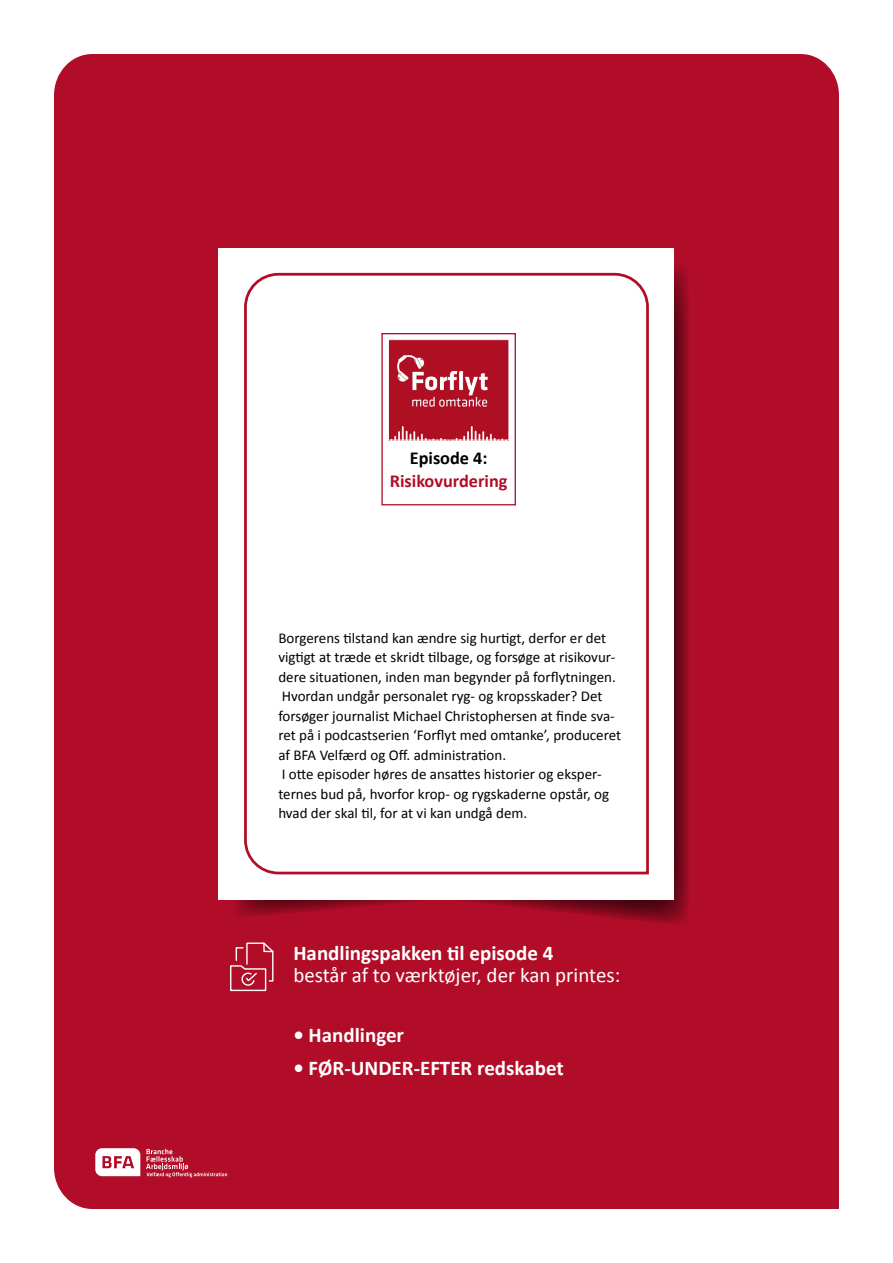
<style>
.page{position:relative;width:893px;height:1263px;background:#fff}
.page>*{position:absolute;margin:0;border:0;box-sizing:border-box;transform-origin:0 0}
.t1{font:700 21px "Calibri";color:#fff}
.t2{font:21px "Calibri";color:#fff}
.t3{font:700 18.3px "Calibri";color:#b10d28}
.t4{font:700 18.3px "Calibri";color:#000}
.t5{font:15px/19.5px "Calibri";color:#000}
</style>
<div class="page">
<div style="left:54px;top:54px;width:785px;height:1155px;background:#b10d28"></div>
<svg style="left:95px;top:1148px;width:45px;height:28px"></svg>
<svg style="left:146px;top:1149px;width:81px;height:28px;background:#bd334a"></svg>
<svg style="left:233px;top:264px;width:456px;height:663px;background:#8b0e23"></svg>
<div style="left:219px;top:248px;width:455px;height:651px;background:#fff"></div>
<svg style="left:244px;top:272px;width:405px;height:603px"></svg>
<svg style="left:229px;top:940px;width:47px;height:52px;background:#bd334a"></svg>
<div style="left:381px;top:333px;width:135px;height:172px;background:#fff;border:1px solid #b10d28"></div>
<img style="left:390px;top:341px;width:117px;height:97px">
<div style="left:388px;top:339px;width:121px;height:101px;border:1px solid #fff"></div>
<p class="t4" style="left:410px;top:445px;width:79px">Episode 4:</p>
<p class="t3" style="left:390px;top:468px;width:119px">Risikovurdering</p>
<p class="t5" style="left:278px;top:627px;width:344px">Borgerens tilstand kan ændre sig hurtigt, derfor er det vigtigt at træde et skridt tilbage, og forsøge at risikovur&shy;dere situationen, inden man begynder på forflytningen.<br>Hvordan undgår personalet ryg- og kropsskader? Det forsøger journalist Michael Christophersen at finde sva&shy;ret på i podcastserien ‘Forflyt med omtanke’, produceret af BFA Velfærd og Off. administration.<br>I otte episoder høres de ansattes historier og eksper&shy;ternes bud på, hvorfor krop- og rygskaderne opstår, og hvad der skal til, for at vi kan undgå dem.</p>
<h1 class="t1" style="left:293px;top:938px;width:261px">Handlingspakken til episode 4</h1>
<h1 class="t2" style="left:293px;top:961px;width:328px">består af to værktøjer, der kan printes:</h1>
<h1 class="t1" style="left:293px;top:1020px;width:112px">• Handlinger</h1>
<h1 class="t1" style="left:293px;top:1053px;width:272px">• FØR-UNDER-EFTER redskabet</h1>
</div>
